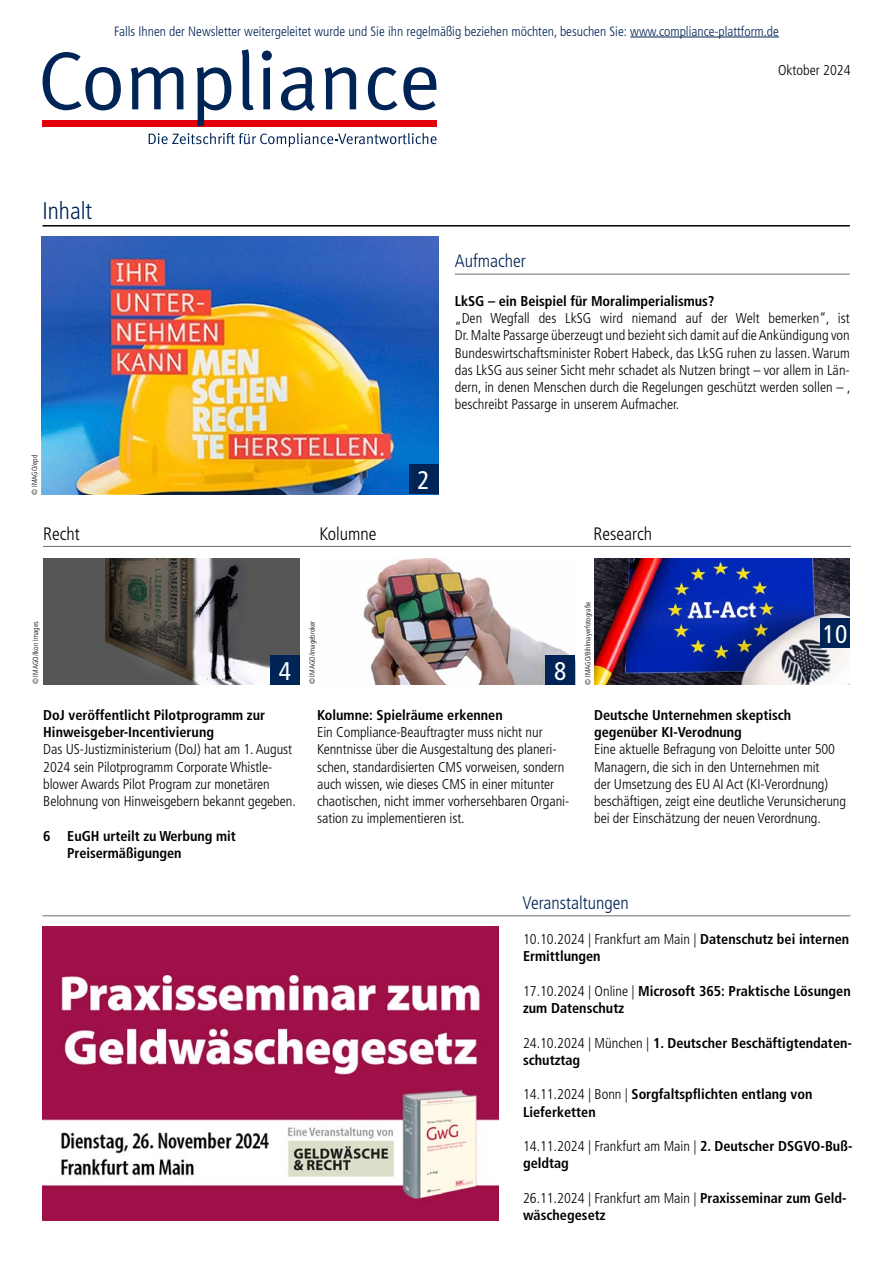
<style>
.page{position:relative;width:893px;height:1263px;background:#fff}
.page>*{position:absolute;margin:0;border:0;box-sizing:border-box;transform-origin:0 0}
.t1{font:condensed 25.5px "Frutiger LT Pro";color:#fff}
.t2{font:300 condensed 24px "Frutiger LT Pro";color:#002455}
.t3{font:300 condensed 18px "Frutiger LT Pro";color:#002455}
.t4{font:300 condensed 18px "Frutiger LT Pro";color:#000}
.t5{font:300 condensed 14.25px/17.2px "Frutiger LT Pro";letter-spacing:-.005em;color:#000}
.t6{font:700 condensed 14.25px/17.2px "Frutiger LT Pro";color:#000}
.t7{font:300 condensed 13.5px "Frutiger LT Pro";color:#002455}
.t8{font:300 condensed 7.5px "Frutiger LT Pro";color:#000}
.s1{font-weight:300}
</style>
<div class="page">
<img style="left:43px;top:559px;width:257px;height:126px">
<img style="left:42px;top:237px;width:397px;height:257px">
<hr style="left:630px;top:37px;width:149px;height:1px;background:#002455">
<svg style="left:149px;top:133px;width:288px;height:14px"></svg>
<div style="left:43px;top:120px;width:394px;height:6px;background:#e3000b"></div>
<svg style="left:43px;top:52px;width:78px;height:58px"></svg>
<svg style="left:131px;top:67px;width:52px;height:42px"></svg>
<svg style="left:197px;top:67px;width:34px;height:59px"></svg>
<svg style="left:242px;top:49px;width:12px;height:61px"></svg>
<svg style="left:262px;top:51px;width:10px;height:58px"></svg>
<svg style="left:281px;top:67px;width:34px;height:44px"></svg>
<svg style="left:324px;top:67px;width:32px;height:42px"></svg>
<svg style="left:368px;top:67px;width:29px;height:43px"></svg>
<svg style="left:403px;top:67px;width:33px;height:43px"></svg>
<hr style="left:43px;top:225px;width:807px;height:2px;background:#000">
<div style="left:409px;top:464px;width:30px;height:30px;background:#002455"></div>
<hr style="left:455px;top:274px;width:395px;height:1px;background:#6e6e6e">
<hr style="left:43px;top:546px;width:808px;height:1px;background:#6e6e6e">
<div style="left:270px;top:655px;width:30px;height:30px;background:#002455"></div>
<img style="left:594px;top:559px;width:256px;height:126px">
<div style="left:820px;top:618px;width:30px;height:30px;background:#002455"></div>
<img style="left:363px;top:559px;width:206px;height:126px">
<div style="left:545px;top:655px;width:30px;height:30px;background:#002455"></div>
<hr style="left:43px;top:915px;width:807px;height:1px;background:#6e6e6e">
<img style="left:43px;top:927px;width:455px;height:293px">
<p class="t7" style="left:114px;top:23px;width:666px">Falls Ihnen der Newsletter weitergeleitet wurde und Sie ihn regelmäßig beziehen möchten, besuchen Sie: www.compliance-plattform.de</p>
<h2 class="t2" style="left:43px;top:197px;width:51px">Inhalt</h2>
<p class="t8" style="left:30px;top:495px;width:42px;rotate:-90deg">© IMAGO/epd</p>
<p class="t5" style="left:778px;top:62px;width:74px">Oktober 2024</p>
<h1 class="t1" style="left:418px;top:465px;width:14px">2</h1>
<p class="t3" style="left:455px;top:251px;width:73px">Aufmacher</p>
<p class="t6" style="left:455px;top:292px;width:261px">LkSG – ein Beispiel für Moralimperialismus?</p>
<p class="t5" style="left:455px;top:310px;width:397px;text-align:justify">„Den Wegfall des LkSG wird niemand auf der Welt bemerken“, ist Dr. Malte Passarge überzeugt und bezieht sich damit auf die Ankündigung von Bundeswirtschaftsminister Robert Habeck, das LkSG ruhen zu lassen. Warum das LkSG aus seiner Sicht mehr schadet als Nutzen bringt – vor allem in Län&shy;dern, in denen Menschen durch die Regelungen geschützt werden sollen – , beschreibt Passarge in unserem Aufmacher.</p>
<p class="t4" style="left:43px;top:523px;width:38px">Recht</p>
<p class="t4" style="left:319px;top:523px;width:59px">Kolumne</p>
<p class="t4" style="left:594px;top:523px;width:60px">Research</p>
<p class="t8" style="left:31px;top:684px;width:64px;rotate:-90deg">© IMAGO/Ikon Images</p>
<h1 class="t1" style="left:279px;top:656px;width:14px">4</h1>
<p class="t8" style="left:308px;top:684px;width:65px;rotate:-90deg">© IMAGO/imagebroker</p>
<h1 class="t1" style="left:554px;top:656px;width:14px">8</h1>
<p class="t8" style="left:584px;top:685px;width:85px;rotate:-90deg">© IMAGO/Bihlmayerfotografie</p>
<h1 class="t1" style="left:823px;top:619px;width:26px">10</h1>
<p class="t6" style="left:43px;top:706px;width:223px">DoJ veröffentlicht Pilotprogramm zur<br>Hinweisgeber-Incentivierung</p>
<p class="t5" style="left:43px;top:741px;width:254px">Das US-Justizministerium (DoJ) hat am 1. August 2024 sein Pilotprogramm Corporate Whistle&shy;blower Awards Pilot Program zur monetären Belohnung von Hinweisgebern bekannt gegeben.</p>
<p class="t6" style="left:67px;top:827px;width:170px;text-indent:-24px">6 EuGH urteilt zu Werbung mit<br>Preisermäßigungen</p>
<p class="t6" style="left:317px;top:706px;width:187px">Kolumne: Spielräume erkennen</p>
<p class="t5" style="left:317px;top:724px;width:254px">Ein Compliance-Beauftragter muss nicht nur Kenntnisse über die Ausgestaltung des planeri&shy;schen, standardisierten CMS vorweisen, sondern auch wissen, wie dieses CMS in einer mitunter chaotischen, nicht immer vorhersehbaren Organi&shy;sation zu implementieren ist.</p>
<p class="t6" style="left:594px;top:706px;width:198px">Deutsche Unternehmen skeptisch gegenüber KI-Verodnung</p>
<p class="t5" style="left:594px;top:741px;width:253px">Eine aktuelle Befragung von Deloitte unter 500<br>Managern, die sich in den Unternehmen mit<br>der Umsetzung des EU AI Act (KI-Verordnung) beschäftigen, zeigt eine deutliche Verunsicherung bei der Einschätzung der neuen Verordnung.</p>
<p class="t3" style="left:523px;top:892px;width:108px">Veranstaltungen</p>
<p class="t6" style="left:523px;top:930px;width:328px"><span class="s1">10.10.2024 | Frankfurt am Main |</span> Datenschutz bei internen<br>Ermittlungen</p>
<p class="t6" style="left:523px;top:982px;width:329px"><span class="s1">17.10.2024 | Online |</span> Microsoft 365: Praktische Lösungen zum Datenschutz</p>
<p class="t6" style="left:523px;top:1034px;width:330px"><span class="s1">24.10.2024 | München |</span> 1. Deutscher Beschäftigtendaten&shy;schutztag</p>
<p class="t6" style="left:523px;top:1086px;width:291px"><span class="s1">14.11.2024 | Bonn |</span> Sorgfaltspflichten entlang von<br>Lieferketten</p>
<p class="t6" style="left:523px;top:1137px;width:331px"><span class="s1">14.11.2024 | Frankfurt am Main |</span> 2. Deutscher DSGVO-Buß&shy;geldtag</p>
<p class="t6" style="left:523px;top:1189px;width:325px"><span class="s1">26.11.2024 | Frankfurt am Main |</span> Praxisseminar zum Geld&shy;wäschegesetz</p>
</div>
